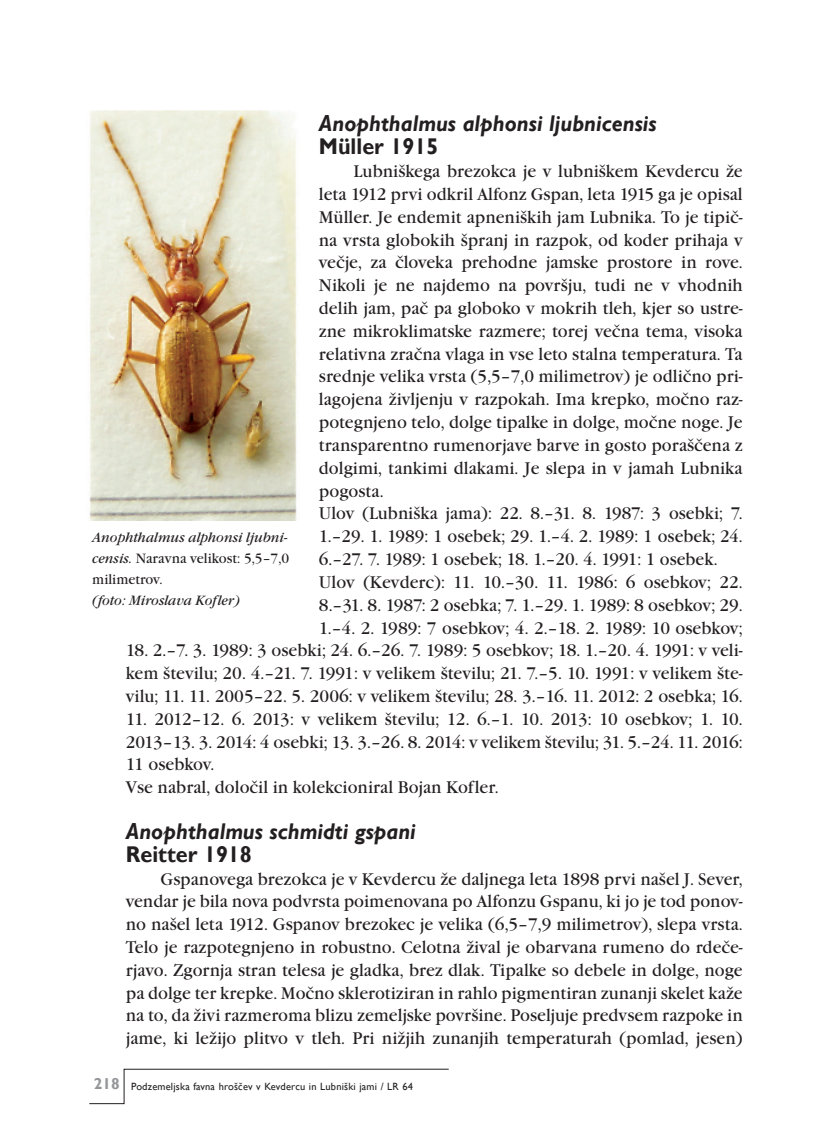
<style>
.page{position:relative;width:819px;height:1141px;background:#fff}
.page>*{position:absolute;margin:0;border:0;box-sizing:border-box;transform-origin:0 0}
.Podnaslov_BOLD_13_R{font:italic 700 22.75px/22.8px "Gill Sans";color:#231f20;scale:.95 1}
.Body__7_first_line{font:17.5px/22.8px "Garamond Itc TEE";color:#231f20;text-align:justify;scale:.95 1}
.Body_7_first_line_b{font:17.5px/22.8px "Garamond Itc TEE";color:#231f20;text-align:justify;scale:.95 1}
.Body_7_first_line_b-2{font:17.5px/22.8px "Garamond Itc TEE";color:#231f20;text-align:justify;scale:.94 1}
.Tekst_k_sliki_levo{font:italic 14px/21px "Garamond Itc TEE";color:#231f20;scale:.95 1}
.t1{font:10.5px "Gill Sans";letter-spacing:.02em;color:#231f20}
.s1{font-style:normal}
.s2{font-weight:700;font-size:15.75px;color:#939598}
</style>
<div class="page">
<svg style="left:89px;top:1069px;width:360px;height:35px"></svg>
<img style="left:89px;top:110px;width:208px;height:411px">
<p class="Podnaslov_BOLD_13_R" style="left:319px;top:113px;width:357px">Anophthalmus alphonsi ljubnicensis<br><span class="s1">Müller 1915</span></p>
<p class="Body__7_first_line" style="left:319px;top:160px;width:447px;text-indent:35px">Lubniškega brezokca je v lubniškem Kevdercu že leta 1912 prvi odkril Alfonz Gspan, leta 1915 ga je opisal Müller. Je endemit apneniških jam Lubnika. To je tipič&shy;na vrsta globokih špranj in razpok, od koder prihaja v večje, za človeka prehodne jamske prostore in rove.<br>Nikoli je ne najdemo na površju, tudi ne v vhodnih delih jam, pač pa globoko v mokrih tleh, kjer so ustre&shy;zne mikroklimatske razmere; torej večna tema, visoka relativna zračna vlaga in vse leto stalna temperatura. Ta srednje velika vrsta (5,5–7,0 milimetrov) je odlično pri&shy;lagojena življenju v razpokah. Ima krepko, močno raz&shy;potegnjeno telo, dolge tipalke in dolge, močne noge. Je transparentno rumenorjave barve in gosto poraščena z dolgimi, tankimi dlakami. Je slepa in v jamah Lubnika pogosta.</p>
<p class="Body_7_first_line_b-2" style="left:319px;top:502px;width:452px">Ulov (Lubniška jama): 22. 8.–31. 8. 1987: 3 osebki; 7.<br>1.–29. 1. 1989: 1 osebek; 29. 1.–4. 2. 1989: 1 osebek; 24.<br>6.–27. 7. 1989: 1 osebek; 18. 1.–20. 4. 1991: 1 osebek.</p>
<p class="Body_7_first_line_b" style="left:319px;top:571px;width:447px">Ulov (Kevderc): 11. 10.–30. 11. 1986: 6 osebkov; 22.<br>8.–31. 8. 1987: 2 osebka; 7. 1.–29. 1. 1989: 8 osebkov; 29.<br>1.–4. 2. 1989: 7 osebkov; 4. 2.–18. 2. 1989: 10 osebkov;</p>
<p class="Body_7_first_line_b" style="left:126px;top:639px;width:651px">18. 2.–7. 3. 1989: 3 osebki; 24. 6.–26. 7. 1989: 5 osebkov; 18. 1.–20. 4. 1991: v veli&shy;kem številu; 20. 4.–21. 7. 1991: v velikem številu; 21. 7.–5. 10. 1991: v velikem šte&shy;vilu; 11. 11. 2005–22. 5. 2006: v velikem številu; 28. 3.–16. 11. 2012: 2 osebka; 16.</p>
<p class="Body_7_first_line_b" style="left:126px;top:708px;width:651px">11. 2012–12. 6. 2013: v velikem številu; 12. 6.–1. 10. 2013: 10 osebkov; 1. 10.<br>2013–13. 3. 2014: 4 osebki; 13. 3.–26. 8. 2014: v velikem številu; 31. 5.–24. 11. 2016:<br>11 osebkov.</p>
<p class="Body_7_first_line_b" style="left:126px;top:776px;width:394px">Vse nabral, določil in kolekcioniral Bojan Kofler.</p>
<p class="Podnaslov_BOLD_13_R" style="left:126px;top:820px;width:307px">Anophthalmus schmidti gspani<br><span class="s1">Reitter 1918</span></p>
<p class="Body__7_first_line" style="left:126px;top:867px;width:651px;text-indent:35px">Gspanovega brezokca je v Kevdercu že daljnega leta 1898 prvi našel J. Sever, vendar je bila nova podvrsta poimenovana po Alfonzu Gspanu, ki jo je tod ponov&shy;no našel leta 1912. Gspanov brezokec je velika (6,5–7,9 milimetrov), slepa vrsta.<br>Telo je razpotegnjeno in robustno. Celotna žival je obarvana rumeno do rdeče&shy;rjavo. Zgornja stran telesa je gladka, brez dlak. Tipalke so debele in dolge, noge pa dolge ter krepke. Močno sklerotiziran in rahlo pigmentiran zunanji skelet kaže na to, da živi razmeroma blizu zemeljske površine. Poseljuje predvsem razpoke in jame, ki ležijo plitvo v tleh. Pri nižjih zunanjih temperaturah (pomlad, jesen)</p>
<p class="Tekst_k_sliki_levo" style="left:92px;top:527px;width:209px">Anophthalmus alphonsi ljubni&shy;censis. <span class="s1">Naravna velikost: 5,5–7,0 milimetrov.<br></span>(foto: Miroslava Kofler)</p>
<p class="t1" style="left:94px;top:1080px;width:321px"><span class="s2">218</span> Podzemeljska favna hroščev v Kevdercu in Lubniški jami / LR 64</p>
</div>
